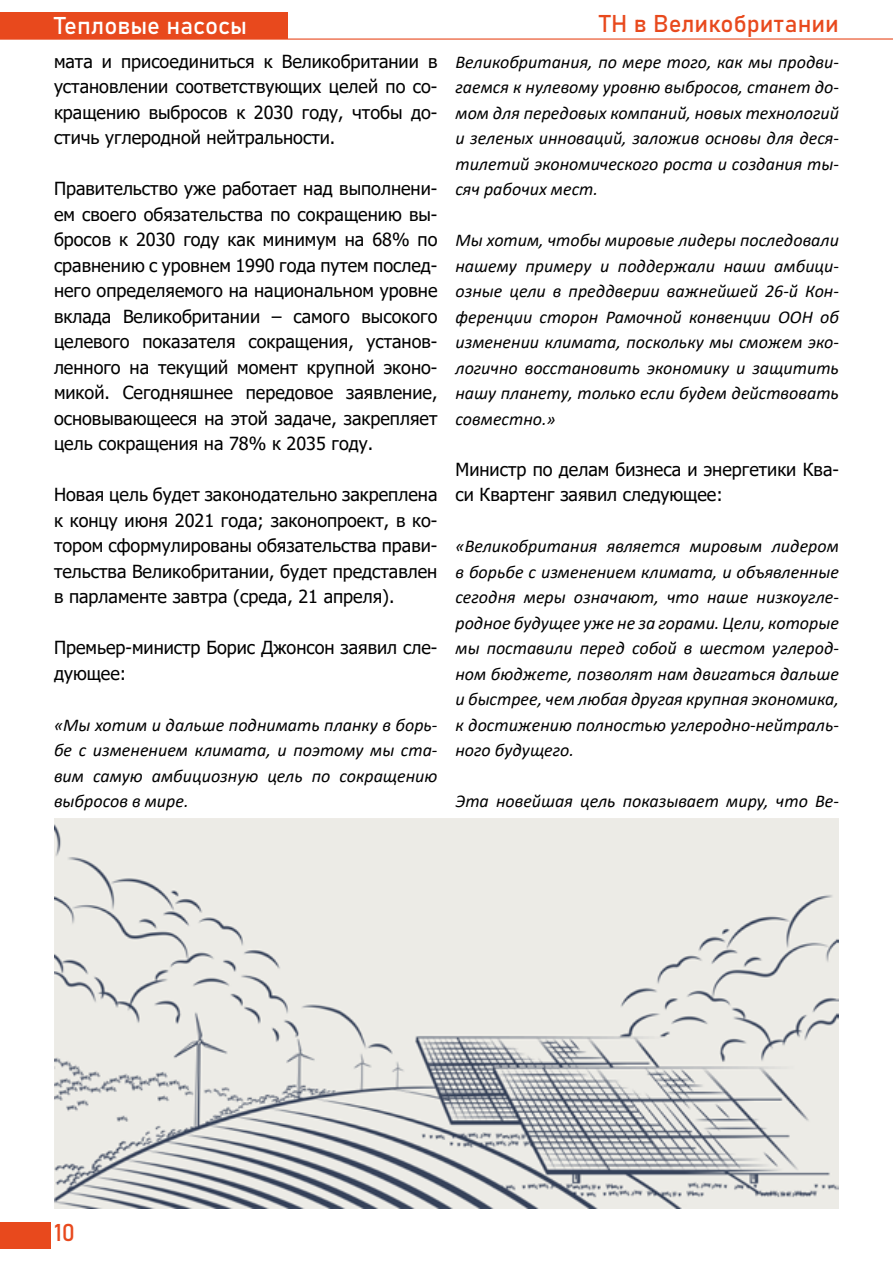
<style>
.page{position:relative;width:893px;height:1263px;background:#fff}
.page>*{position:absolute;margin:0;border:0;box-sizing:border-box;transform-origin:0 0}
.t1{font:24px "Bahnschrift 400 100";color:#e8491d}
.t2{font:24px "Bahnschrift 400 100";color:#fff}
.t3{font:italic 18px/25.5px "Calibri";color:#000;text-align:justify}
.t4{font:18px/25.5px "Tahoma";color:#000;text-align:justify}
</style>
<div class="page">
<div style="left:0;top:1222px;width:51px;height:26px;background:#e8491d"></div>
<div style="left:0;top:13px;width:287px;height:26px;background:#e8491d"></div>
<hr style="left:0;top:38px;width:893px;height:2px;background:#e84a1f">
<img style="left:54px;top:819px;width:785px;height:390px">
<h1 class="t2" style="left:54px;top:7px;width:194px">Тепловые насосы</h1>
<p class="t4" style="left:54px;top:49px;width:385px">мата и присоединиться к Великобритании в установлении соответствующих целей по со&shy;кращению выбросов к 2030 году, чтобы до&shy;стичь углеродной нейтральности.</p>
<p class="t4" style="left:54px;top:177px;width:385px">Правительство уже работает над выполнени&shy;ем своего обязательства по сокращению вы&shy;бросов к 2030 году как минимум на 68% по сравнению с уровнем 1990 года путем послед&shy;него определяемого на национальном уровне вклада Великобритании – самого высокого целевого показателя сокращения, установ&shy;ленного на текущий момент крупной эконо&shy;микой. Сегодняшнее передовое заявление, основывающееся на этой задаче, закрепляет цель сокращения на 78% к 2035 году.</p>
<p class="t4" style="left:54px;top:483px;width:385px">Новая цель будет законодательно закреплена к концу июня 2021 года; законопроект, в ко&shy;тором сформулированы обязательства прави&shy;тельства Великобритании, будет представлен в парламенте завтра (среда, 21 апреля).</p>
<p class="t4" style="left:54px;top:636px;width:385px">Премьер-министр Борис Джонсон заявил сле&shy;дующее:</p>
<p class="t3" style="left:54px;top:711px;width:385px">«Мы хотим и дальше поднимать планку в борь&shy;бе с изменением климата, и поэтому мы ста&shy;вим самую амбициозную цель по сокращению выбросов в мире.</p>
<h1 class="t1" style="left:599px;top:5px;width:241px">ТН в Великобритании</h1>
<p class="t3" style="left:455px;top:48px;width:385px">Великобритания, по мере того, как мы продви&shy;гаемся к нулевому уровню выбросов, станет до&shy;мом для передовых компаний, новых технологий и зеленых инноваций, заложив основы для деся&shy;тилетий экономического роста и создания ты&shy;сяч рабочих мест.</p>
<p class="t3" style="left:455px;top:227px;width:385px">Мы хотим, чтобы мировые лидеры последовали нашему примеру и поддержали наши амбици&shy;озные цели в преддверии важнейшей 26-й Кон&shy;ференции сторон Рамочной конвенции ООН об изменении климата, поскольку мы сможем эко&shy;логично восстановить экономику и защитить нашу планету, только если будем действовать совместно.»</p>
<p class="t4" style="left:455px;top:457px;width:385px">Министр по делам бизнеса и энергетики Ква&shy;си Квартенг заявил следующее:</p>
<p class="t3" style="left:455px;top:533px;width:385px">«Великобритания является мировым лидером в борьбе с изменением климата, и объявленные сегодня меры означают, что наше низкоугле&shy;родное будущее уже не за горами. Цели, которые мы поставили перед собой в шестом углерод&shy;ном бюджете, позволят нам двигаться дальше и быстрее, чем любая другая крупная экономика, к достижению полностью углеродно-нейтраль&shy;ного будущего.</p>
<p class="t3" style="left:455px;top:788px;width:385px">Эта новейшая цель показывает миру, что Ве-</p>
<h1 class="t1" style="left:54px;top:1214px;width:23px">10</h1>
</div>
